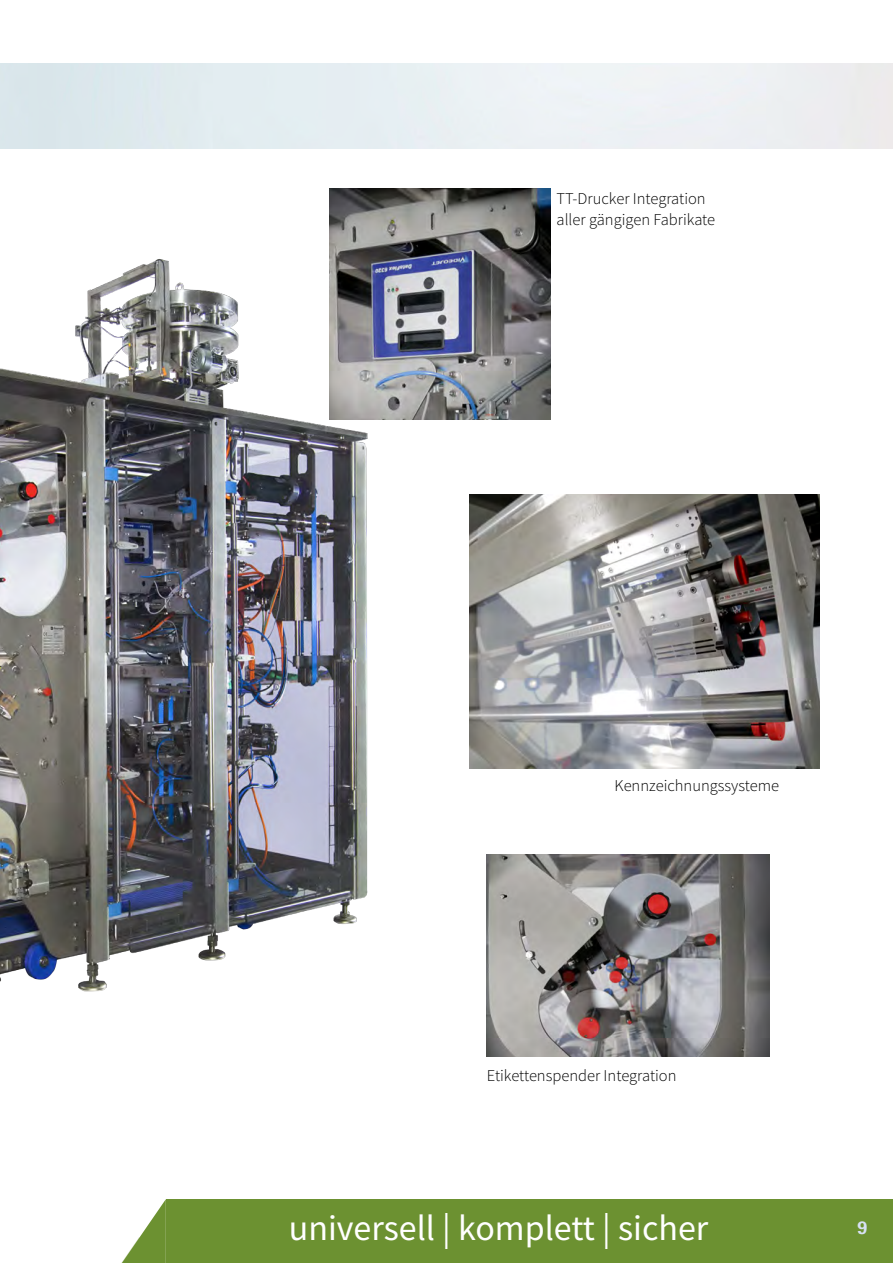
<style>
.page{position:relative;width:893px;height:1263px;background:#fff}
.page>*{position:absolute;margin:0;border:0;box-sizing:border-box;transform-origin:0 0}
.t1{font:36px "Source Sans Pro";color:#fff}
.t2{font:700 18px "Univers 65";color:#d7e1f4}
.t3{font:300 16.5px/21px "Source Sans Pro";color:#000}
</style>
<div class="page">
<div style="left:166px;top:1199px;width:727px;height:64px;background:#6c9131"></div>
<svg style="left:121px;top:1199px;width:45px;height:64px"></svg>
<img style="left:0;top:250px;width:614px;height:807px">
<img style="left:487px;top:855px;width:283px;height:202px">
<img style="left:470px;top:494px;width:350px;height:275px">
<img style="left:329px;top:188px;width:221px;height:232px">
<p class="t3" style="left:557px;top:188px;width:160px">TT-Drucker Integration aller gängigen Fabrikate</p>
<p class="t3" style="left:614px;top:775px;width:166px">Kennzeichnungssysteme</p>
<p class="t3" style="left:487px;top:1065px;width:191px">Etikettenspender Integration</p>
<h1 class="t1" style="left:289px;top:1205px;width:421px">universell | komplett | sicher</h1>
<p class="t2" style="left:857px;top:1216px;width:12px">9</p>
</div>
